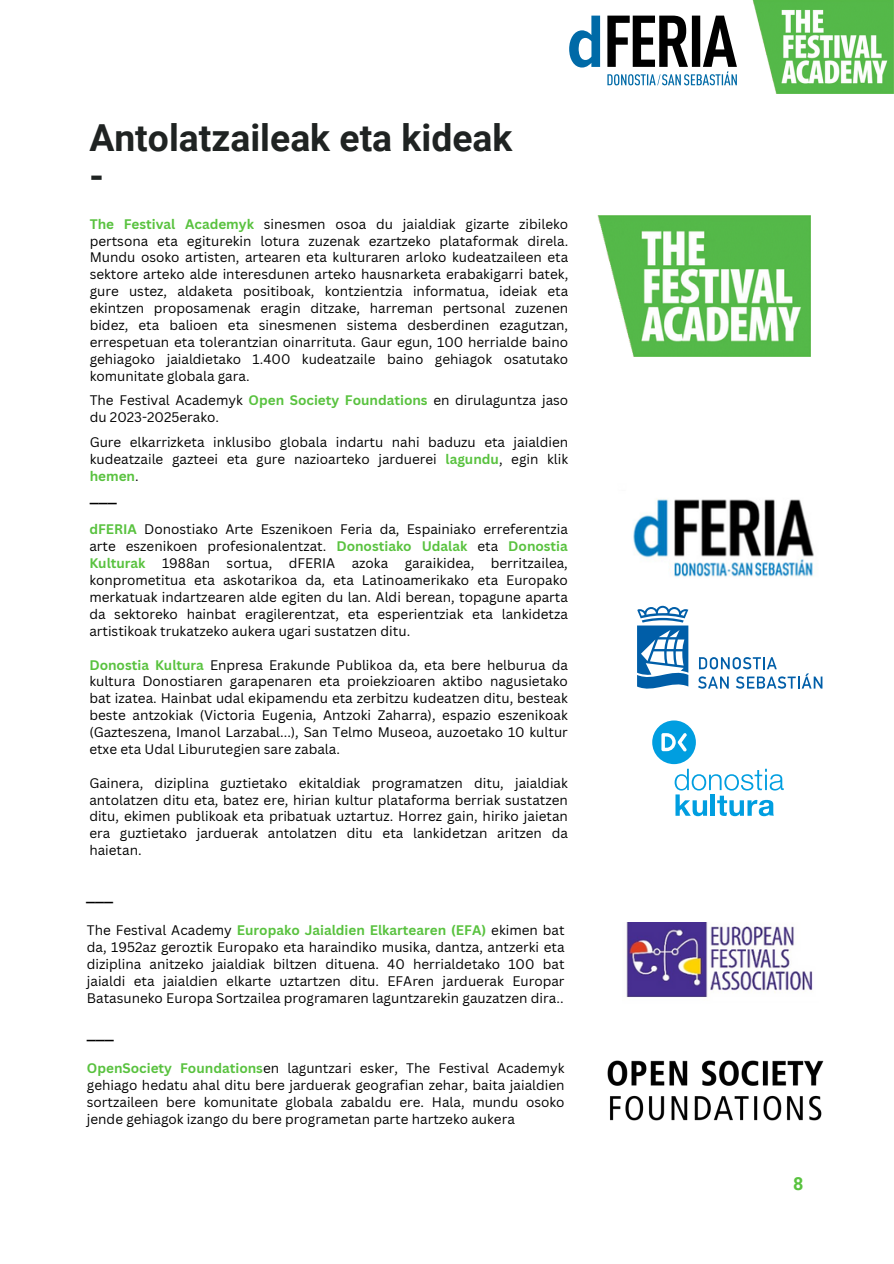
<style>
.page{position:relative;width:894px;height:1264px;background:#fff}
.page>*{position:absolute;margin:0;border:0;box-sizing:border-box;transform-origin:0 0}
.t1{font:700 37.2px/37.2px "Roboto";color:#1f2322}
.t2{font:21px "Canva Sans";color:#000}
.t3{font:700 18px "Roboto";color:#59c23f}
.t4{font:13.5px/16.8px "Canva Sans";color:#000;text-align:justify}
.s1{font-weight:700;color:#59c23f}
</style>
<div class="page">
<img style="left:597px;top:216px;width:212px;height:140px">
<img style="left:626px;top:922px;width:187px;height:75px">
<img style="left:607px;top:1060px;width:216px;height:60px">
<img style="left:633px;top:499px;width:181px;height:78px">
<img style="left:752px;top:0;width:141px;height:93px">
<svg style="left:569px;top:16px;width:31px;height:52px"></svg>
<svg style="left:607px;top:16px;width:129px;height:69px"></svg>
<svg style="left:698px;top:657px;width:124px;height:31px"></svg>
<svg style="left:637px;top:606px;width:51px;height:83px"></svg>
<svg style="left:652px;top:720px;width:131px;height:96px"></svg>
<h1 class="t1" style="left:89px;top:120px;width:424px">Antolatzaileak eta kideak -</h1>
<p class="t4" style="left:90px;top:215px;width:480px"><span class="s1">The Festival Academyk</span> sinesmen osoa du jaialdiak gizarte zibileko pertsona eta egiturekin lotura zuzenak ezartzeko plataformak direla.<br>Mundu osoko artisten, artearen eta kulturaren arloko kudeatzaileen eta sektore arteko alde interesdunen arteko hausnarketa erabakigarri batek, gure ustez, aldaketa positiboak, kontzientzia informatua, ideiak eta ekintzen proposamenak eragin ditzake, harreman pertsonal zuzenen bidez, eta balioen eta sinesmenen sistema desberdinen ezagutzan, errespetuan eta tolerantzian oinarrituta. Gaur egun, 100 herrialde baino gehiagoko jaialdietako 1.400 kudeatzaile baino gehiagok osatutako komunitate globala gara.</p>
<p class="t4" style="left:90px;top:392px;width:480px">The Festival Academyk <span class="s1">Open Society Foundations</span> en dirulaguntza jaso du 2023-2025erako.</p>
<p class="t4" style="left:90px;top:433px;width:480px">Gure elkarrizketa inklusibo globala indartu nahi baduzu eta jaialdien kudeatzaile gazteei eta gure nazioarteko jarduerei <span class="s1">lagundu</span>, egin klik <span class="s1">hemen</span>.</p>
<h2 class="t2" style="left:90px;top:480px;width:29px">___</h2>
<p class="t4" style="left:89px;top:521px;width:480px"><span class="s1">dFERIA</span> Donostiako Arte Eszenikoen Feria da, Espainiako erreferentzia arte eszenikoen profesionalentzat. <span class="s1">Donostiako Udalak</span> eta <span class="s1">Donostia Kulturak</span> 1988an sortua, dFERIA azoka garaikidea, berritzailea, konprometitua eta askotarikoa da, eta Latinoamerikako eta Europako merkatuak indartzearen alde egiten du lan. Aldi berean, topagune aparta da sektoreko hainbat eragilerentzat, eta esperientziak eta lankidetza artistikoak trukatzeko aukera ugari sustatzen ditu.</p>
<p class="t4" style="left:89px;top:656px;width:480px"><span class="s1">Donostia Kultura</span> Enpresa Erakunde Publikoa da, eta bere helburua da kultura Donostiaren garapenaren eta proiekzioaren aktibo nagusietako bat izatea. Hainbat udal ekipamendu eta zerbitzu kudeatzen ditu, besteak beste antzokiak (Victoria Eugenia, Antzoki Zaharra), espazio eszenikoak (Gazteszena, Imanol Larzabal...), San Telmo Museoa, auzoetako 10 kultur etxe eta Udal Liburutegien sare zabala.</p>
<p class="t4" style="left:89px;top:774px;width:480px">Gainera, diziplina guztietako ekitaldiak programatzen ditu, jaialdiak antolatzen ditu eta, batez ere, hirian kultur plataforma berriak sustatzen ditu, ekimen publikoak eta pribatuak uztartuz. Horrez gain, hiriko jaietan era guztietako jarduerak antolatzen ditu eta lankidetzan aritzen da haietan.</p>
<h2 class="t2" style="left:86px;top:878px;width:29px">___</h2>
<p class="t4" style="left:87px;top:921px;width:479px">The Festival Academy <span class="s1">Europako Jaialdien Elkartearen (EFA)</span> ekimen bat da, 1952az geroztik Europako eta haraindiko musika, dantza, antzerki eta diziplina anitzeko jaialdiak biltzen dituena. 40 herrialdetako 100 bat jaialdi eta jaialdien elkarte uztartzen ditu. EFAren jarduerak Europar Batasuneko Europa Sortzailea programaren laguntzarekin gauzatzen dira..</p>
<h2 class="t2" style="left:87px;top:1016px;width:29px">___</h2>
<p class="t4" style="left:87px;top:1059px;width:479px"><span class="s1">OpenSociety Foundations</span>en laguntzari esker, The Festival Academyk gehiago hedatu ahal ditu bere jarduerak geografian zehar, baita jaialdien sortzaileen bere komunitate globala zabaldu ere. Hala, mundu osoko jende gehiagok izango du bere programetan parte hartzeko aukera</p>
<h3 class="t3" style="left:792px;top:1173px;width:12px">8</h3>
</div>
